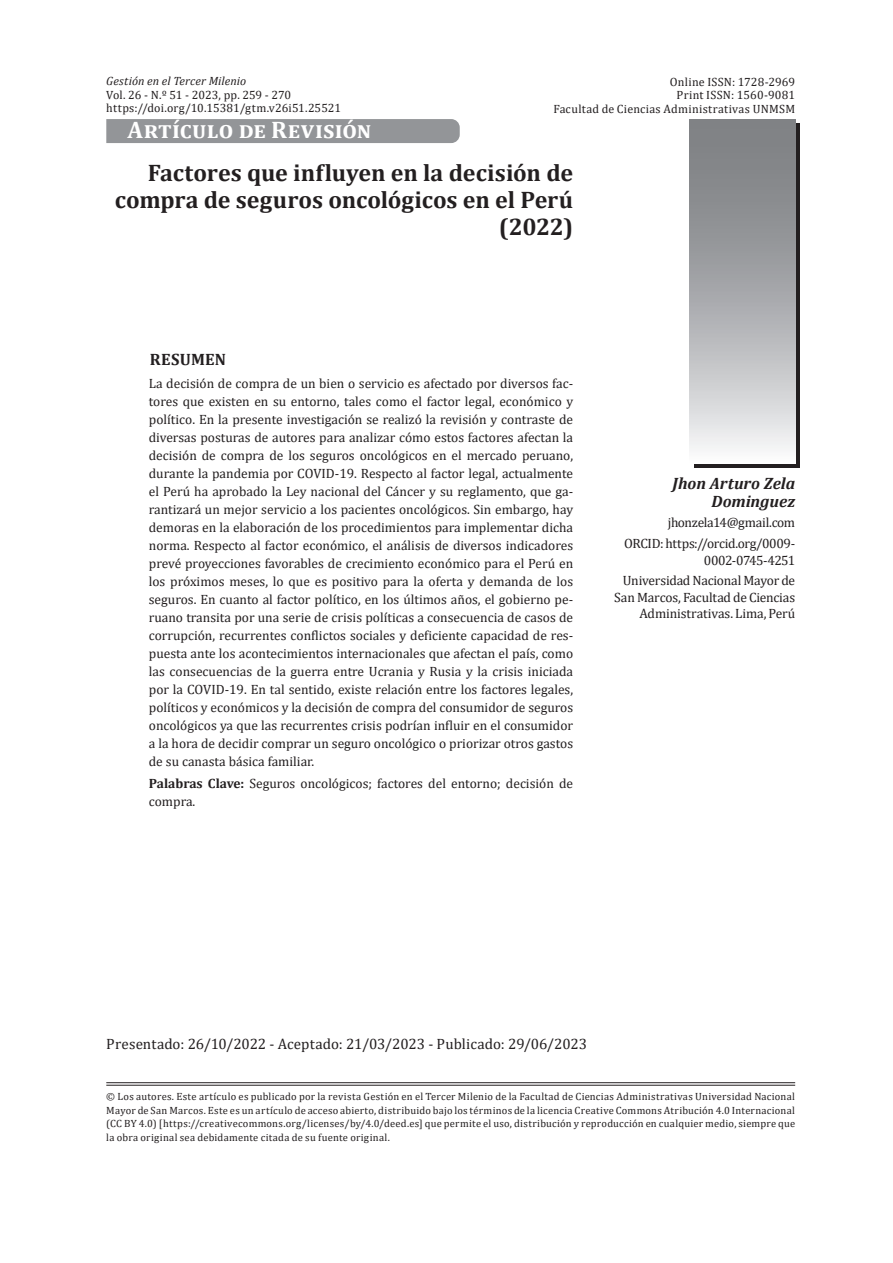
<style>
.page{position:relative;width:893px;height:1263px;background:#fff}
.page>*{position:absolute;margin:0;border:0;box-sizing:border-box;transform-origin:0 0}
.t1{font:700 24px/27px "Cambria";letter-spacing:-.01em;color:#231f20;text-align:right}
.t2{font:700 24px "Cambria";letter-spacing:.01em;color:#fff}
.t3{font:italic 700 16.5px/18px "Cambria";letter-spacing:-.005em;color:#231f20;text-align:right}
.t4{font:700 16.5px "Cambria";letter-spacing:.015em;color:#231f20}
.t5{font:15px "Cambria";color:#231f20}
.t6{font:13.5px/18px "Cambria";letter-spacing:-.005em;color:#231f20;text-align:justify}
.t7{font:13.5px/20.7px "Cambria";letter-spacing:-.025em;color:#231f20;text-align:right}
.t8{font:13.5px/20.7px "Cambria";letter-spacing:-.03em;color:#231f20;text-align:right}
.t9{font:12px/13.5px "Cambria";letter-spacing:.015em;color:#231f20;text-align:right}
.t10{font:italic 12px "Cambria";letter-spacing:.01em;color:#231f20}
.t11{font:10.5px/13.5px "Cambria";letter-spacing:.025em;color:#231f20;text-align:justify}
.s1{font-weight:700}
</style>
<div class="page">
<svg style="left:694px;top:123px;width:105px;height:345px;background:#484546"></svg>
<hr style="left:106px;top:1082px;width:689px;height:1px;background:#231f20">
<hr style="left:106px;top:1085px;width:689px;height:1px;background:#231f20">
<svg style="left:690px;top:119px;width:105px;height:344px;background:#adaeb1"></svg>
<div style="left:106px;top:119px;width:354px;height:24px;background:#939598"></div>
<p class="t10" style="left:106px;top:72px;width:142px">Gestión en el Tercer Milenio</p>
<p class="t9" style="left:106px;top:88px;width:186px">Vol. 26 - N.º 51 - 2023, pp. 259 - 270</p>
<p class="t9" style="left:106px;top:101px;width:236px">https://doi.org/10.15381/gtm.v26i51.25521</p>
<p class="t9" style="left:553px;top:75px;width:243px">Online ISSN: 1728-2969<br>Print ISSN: 1560-9081<br>Facultad de Ciencias Administrativas UNMSM</p>
<h1 class="t2" style="left:128px;top:113px;width:245px">Artículo de Revisión</h1>
<h1 class="t1" style="left:115px;top:158px;width:460px">Factores que influyen en la decisión de compra de seguros oncológicos en el Perú (2022)</h1>
<p class="t4" style="left:150px;top:348px;width:78px">RESUMEN</p>
<p class="t6" style="left:149px;top:374px;width:426px">La decisión de compra de un bien o servicio es afectado por diversos fac&shy;tores que existen en su entorno, tales como el factor legal, económico y político. En la presente investigación se realizó la revisión y contraste de diversas posturas de autores para analizar cómo estos factores afectan la decisión de compra de los seguros oncológicos en el mercado peruano, durante la pandemia por COVID-19. Respecto al factor legal, actualmente el Perú ha aprobado la Ley nacional del Cáncer y su reglamento, que ga&shy;rantizará un mejor servicio a los pacientes oncológicos. Sin embargo, hay demoras en la elaboración de los procedimientos para implementar dicha norma. Respecto al factor económico, el análisis de diversos indicadores prevé proyecciones favorables de crecimiento económico para el Perú en los próximos meses, lo que es positivo para la oferta y demanda de los seguros. En cuanto al factor político, en los últimos años, el gobierno pe&shy;ruano transita por una serie de crisis políticas a consecuencia de casos de corrupción, recurrentes conflictos sociales y deficiente capacidad de res&shy;puesta ante los acontecimientos internacionales que afectan el país, como las consecuencias de la guerra entre Ucrania y Rusia y la crisis iniciada por la COVID-19. En tal sentido, existe relación entre los factores legales, políticos y económicos y la decisión de compra del consumidor de seguros oncológicos ya que las recurrentes crisis podrían influir en el consumidor a la hora de decidir comprar un seguro oncológico o priorizar otros gastos de su canasta básica familiar.</p>
<p class="t6" style="left:149px;top:774px;width:426px"><span class="s1">Palabras Clave:</span> Seguros oncológicos; factores del entorno; decisión de compra.</p>
<p class="t3" style="left:672px;top:473px;width:124px">Jhon Arturo Zela<br>Dominguez</p>
<p class="t7" style="left:624px;top:512px;width:172px">jhonzela14@gmail.com<br>ORCID: https://orcid.org/0009-</p>
<p class="t8" style="left:623px;top:550px;width:174px">0002-0745-4251<br>Universidad Nacional Mayor de</p>
<p class="t6" style="left:614px;top:589px;width:182px;line-height:16.5px;text-align:right">San Marcos, Facultad de Ciencias<br>Administrativas. Lima, Perú</p>
<p class="t5" style="left:106px;top:1035px;width:482px">Presentado: 26/10/2022 - Aceptado: 21/03/2023 - Publicado: 29/06/2023</p>
<p class="t11" style="left:106px;top:1090px;width:690px">© Los autores. Este artículo es publicado por la revista Gestión en el Tercer Milenio de la Facultad de Ciencias Administrativas Universidad Nacional Mayor de San Marcos. Este es un artículo de acceso abierto, distribuido bajo los términos de la licencia Creative Commons Atribución 4.0 Internacional (CC BY 4.0) [https://creativecommons.org/licenses/by/4.0/deed.es] que permite el uso, distribución y reproducción en cualquier medio, siempre que la obra original sea debidamente citada de su fuente original.</p>
</div>
